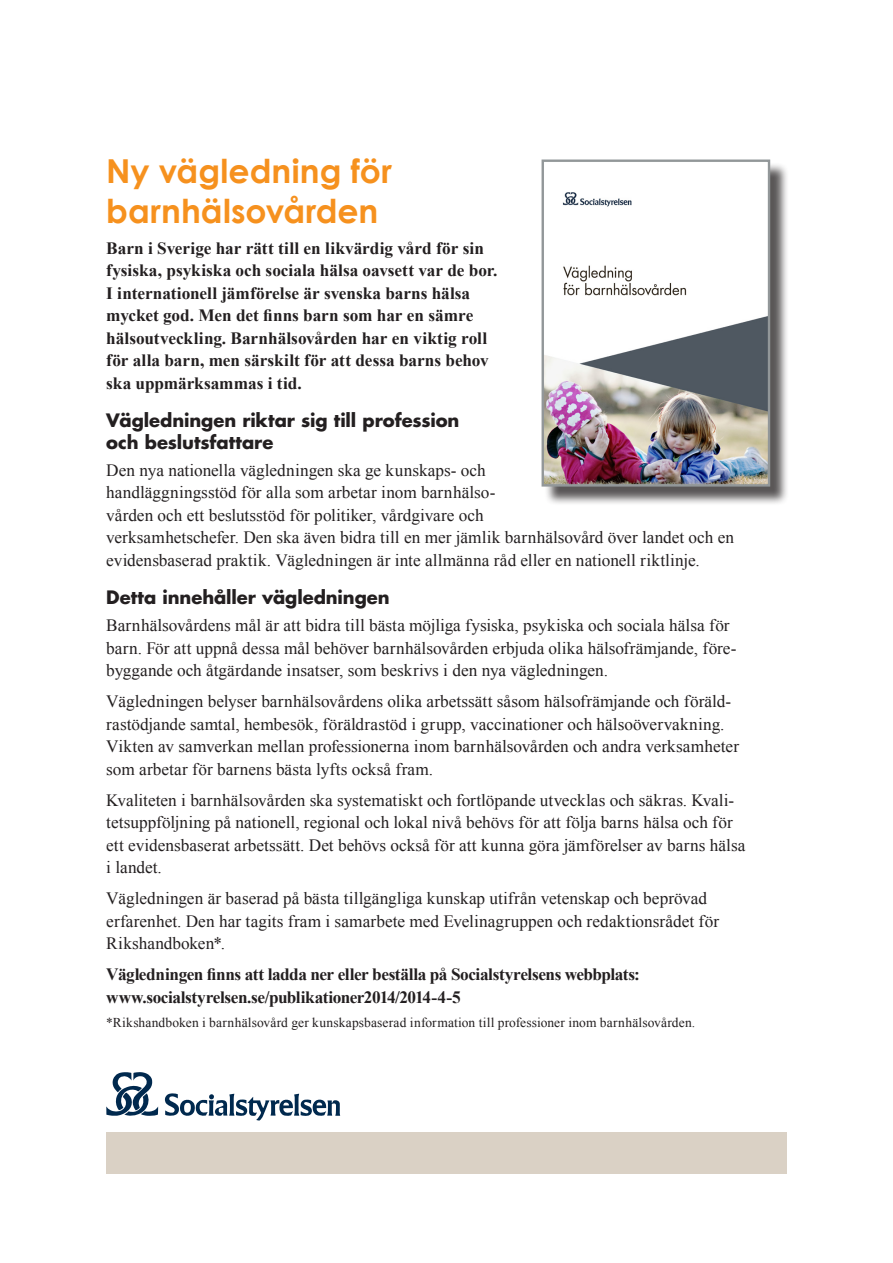
<style>
.page{position:relative;width:893px;height:1263px;background:#fff}
.page>*{position:absolute;margin:0;border:0;box-sizing:border-box;transform-origin:0 0}
.rubrik{font:700 33px/39.6px "Century Gothic";color:#f6911e}
.mellanrubrik{font:700 18px/21.6px "Futura Std";letter-spacing:-.005em;color:#231f20}
.brödtext{font:17.25px/22.5px "Times New Roman";color:#231f20}
.brödtext-2{font:700 17.25px/22.5px "Times New Roman";letter-spacing:-.005em;color:#231f20}
.brödtext-3{font:700 17.25px/22.5px "Times New Roman";letter-spacing:-.025em;color:#231f20}
.brödtext-4{font:13.5px "Times New Roman";letter-spacing:.01em;color:#231f20}
</style>
<div class="page">
<div style="left:544px;top:162px;width:245px;height:343px;background:#231f20;opacity:.75"></div>
<img style="left:545px;top:162px;width:222px;height:322px">
<div style="left:542px;top:159px;width:228px;height:328px;border:2px solid #929799"></div>
<div style="left:106px;top:1132px;width:681px;height:42px;background:#dad1c5"></div>
<svg style="left:106px;top:1072px;width:52px;height:44px"></svg>
<svg style="left:165px;top:1093px;width:175px;height:27px"></svg>
<p class="rubrik" style="left:106px;top:150px;width:287px">Ny vägledning för barnhälsovården</p>
<p class="brödtext-2" style="left:106px;top:236px;width:393px">Barn i Sverige har rätt till en likvärdig vård för sin fysiska, psykiska och sociala hälsa oavsett var de bor.<br>I internationell jämförelse är svenska barns hälsa mycket god. Men det finns barn som har en sämre hälsoutveckling. Barnhälsovården har en viktig roll för alla barn, men särskilt för att dessa barns behov ska uppmärksammas i tid.</p>
<p class="mellanrubrik" style="left:106px;top:410px;width:355px">Vägledningen riktar sig till profession och beslutsfattare</p>
<p class="brödtext" style="left:106px;top:458px;width:629px">Den nya nationella vägledningen ska ge kunskaps- och<br>handläggningsstöd för alla som arbetar inom barnhälso-<br>vården och ett beslutsstöd för politiker, vårdgivare och<br>verksamhetschefer. Den ska även bidra till en mer jämlik barnhälsovård över landet och en evidensbaserad praktik. Vägledningen är inte allmänna råd eller en nationell riktlinje.</p>
<p class="mellanrubrik" style="left:106px;top:587px;width:285px">Detta innehåller vägledningen</p>
<p class="brödtext" style="left:106px;top:614px;width:632px">Barnhälsovårdens mål är att bidra till bästa möjliga fysiska, psykiska och sociala hälsa för barn. För att uppnå dessa mål behöver barnhälsovården erbjuda olika hälsofrämjande, före&shy;byggande och åtgärdande insatser, som beskrivs i den nya vägledningen.</p>
<p class="brödtext" style="left:106px;top:690px;width:634px">Vägledningen belyser barnhälsovårdens olika arbetssätt såsom hälsofrämjande och föräld&shy;rastödjande samtal, hembesök, föräldrastöd i grupp, vaccinationer och hälsoövervakning.<br>Vikten av samverkan mellan professionerna inom barnhälsovården och andra verksamheter som arbetar för barnens bästa lyfts också fram.</p>
<p class="brödtext" style="left:106px;top:788px;width:641px">Kvaliteten i barnhälsovården ska systematiskt och fortlöpande utvecklas och säkras. Kvali&shy;tetsuppföljning på nationell, regional och lokal nivå behövs för att följa barns hälsa och för ett evidensbaserat arbetssätt. Det behövs också för att kunna göra jämförelser av barns hälsa i landet.</p>
<p class="brödtext" style="left:106px;top:887px;width:614px">Vägledningen är baserad på bästa tillgängliga kunskap utifrån vetenskap och beprövad erfarenhet. Den har tagits fram i samarbete med Evelinagruppen och redaktionsrådet för<br>Rikshandboken*.</p>
<p class="brödtext-3" style="left:106px;top:963px;width:535px">Vägledningen finns att ladda ner eller beställa på Socialstyrelsens webbplats: www.socialstyrelsen.se/publikationer2014/2014-4-5</p>
<p class="brödtext-4" style="left:106px;top:1014px;width:590px">*Rikshandboken i barnhälsovård ger kunskapsbaserad information till professioner inom barnhälsovården.</p>
</div>
